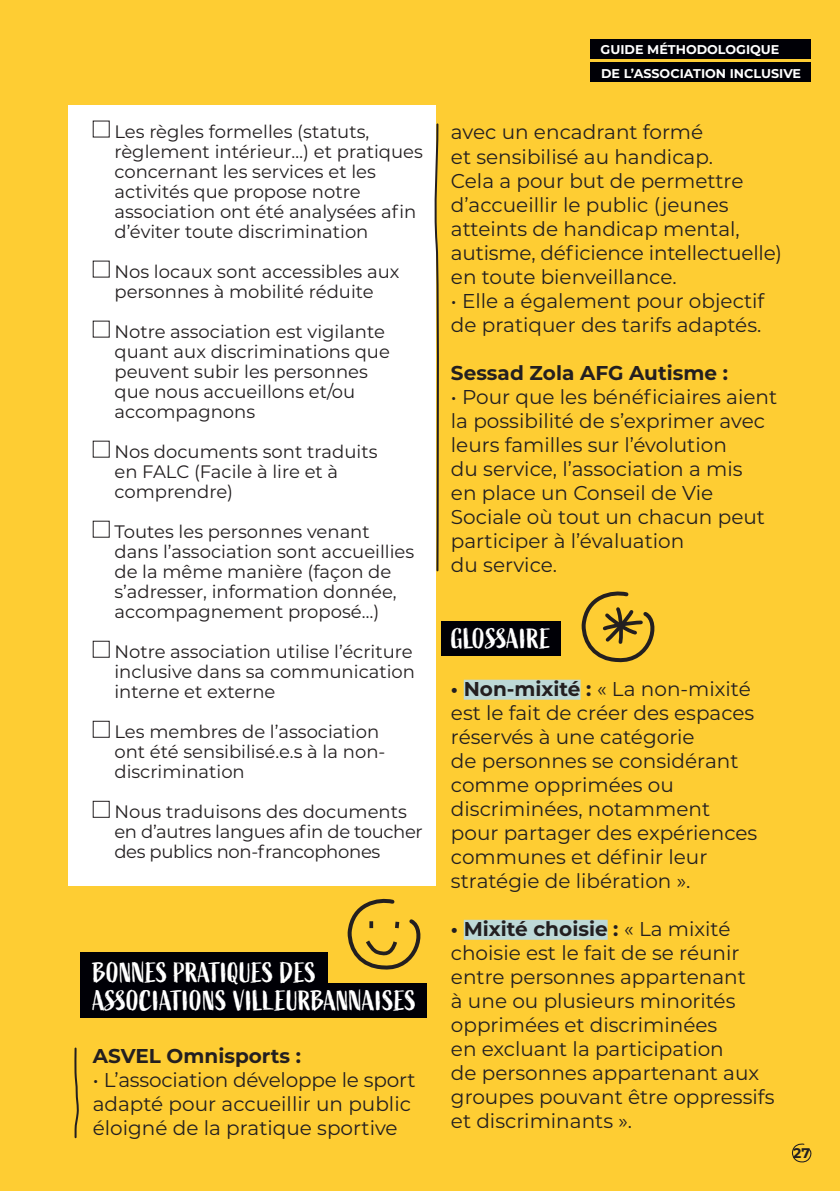
<style>
.page{position:relative;width:840px;height:1191px;background:#fff}
.page>*{position:absolute;margin:0;border:0;box-sizing:border-box;transform-origin:0 0}
.t1{font:28px/28px "Active";color:#fff}
.t2{font:20px/24px "Montserrat";color:#231f20}
.t3{font:700 20px "Montserrat";color:#231f20}
.t4{font:18px/20px "Montserrat";color:#231f20}
.t5{font:18px/20px "Montserrat";letter-spacing:-.02em;color:#231f20}
.t6{font:700 14px "Montserrat";color:#231f20}
.t7{font:700 12.6px/23.2px "Montserrat";color:#fff}
.s1{font-weight:700}
</style>
<div class="page">
<div style="left:0;top:0;width:839px;height:1191px;background:#fecd33"></div>
<div style="left:590px;top:40px;width:220px;height:19px;background:#000006"></div>
<div style="left:590px;top:63px;width:220px;height:19px;background:#000006"></div>
<svg style="left:791px;top:1143px;width:21px;height:20px"></svg>
<div style="left:441px;top:622px;width:119px;height:34px;background:#000006"></div>
<div style="left:81px;top:983px;width:345px;height:34px;background:#000006"></div>
<div style="left:81px;top:952px;width:247px;height:34px;background:#000006"></div>
<div style="left:68px;top:105px;width:367px;height:780px;background:#fff"></div>
<div style="left:93px;top:640px;width:17px;height:18px;border:1px solid #231f20"></div>
<div style="left:93px;top:720px;width:17px;height:18px;border:1px solid #231f20"></div>
<div style="left:93px;top:800px;width:17px;height:18px;border:1px solid #231f20"></div>
<div style="left:463px;top:679px;width:117px;height:20px;background:#bdd9d7"></div>
<div style="left:463px;top:919px;width:144px;height:20px;background:#bdd9d7"></div>
<svg style="left:347px;top:898px;width:74px;height:72px"></svg>
<svg style="left:581px;top:591px;width:74px;height:72px"></svg>
<svg style="left:74px;top:1047px;width:5px;height:92px"></svg>
<svg style="left:434px;top:122px;width:5px;height:450px"></svg>
<p class="t4" style="left:114px;top:120px;width:310px">Les règles formelles (statuts, règlement intérieur…) et pratiques concernant les services et les activités que propose notre association ont été analysées afin d’éviter toute discrimination</p>
<p class="t4" style="left:114px;top:260px;width:286px">Nos locaux sont accessibles aux personnes à mobilité réduite</p>
<p class="t4" style="left:114px;top:320px;width:277px">Notre association est vigilante quant aux discriminations que peuvent subir les personnes que nous accueillons et/ou accompagnons</p>
<p class="t4" style="left:114px;top:440px;width:264px">Nos documents sont traduits en FALC (Facile à lire et à comprendre)</p>
<p class="t4" style="left:114px;top:520px;width:301px">Toutes les personnes venant dans l’association sont accueillies de la même manière (façon de s’adresser, information donnée, accompagnement proposé…)</p>
<p class="t4" style="left:114px;top:640px;width:302px">Notre association utilise l’écriture inclusive dans sa communication interne et externe</p>
<p class="t4" style="left:114px;top:720px;width:272px">Les membres de l’association ont été sensibilisé.e.s à la non&shy;discrimination</p>
<p class="t5" style="left:114px;top:800px;width:310px">Nous traduisons des documents en d’autres langues afin de toucher des publics non-francophones</p>
<h1 class="t1" style="left:93px;top:959px;width:325px">BONNES PRATIQUES DES<br>ASSOCIATIONS VILLEURBANNAISES</h1>
<p class="t3" style="left:93px;top:1041px;width:210px">ASVEL Omnisports :</p>
<p class="t2" style="left:93px;top:1067px;width:324px">• L’association développe le sport adapté pour accueillir un public éloigné de la pratique sportive</p>
<p class="t7" style="left:600px;top:38px;width:202px">GUIDE MÉTHODOLOGIQUE<br>DE L’ASSOCIATION INCLUSIVE</p>
<p class="t2" style="left:450px;top:120px;width:332px">avec un encadrant formé<br>et sensibilisé au handicap.<br>Cela a pour but de permettre d’accueillir le public (jeunes atteints de handicap mental, autisme, déficience intellectuelle) en toute bienveillance.</p>
<p class="t2" style="left:450px;top:288px;width:315px">• Elle a également pour objectif de pratiquer des tarifs adaptés.</p>
<p class="t3" style="left:450px;top:358px;width:278px">Sessad Zola AFG Autisme :</p>
<p class="t2" style="left:450px;top:384px;width:327px">• Pour que les bénéficiaires aient la possibilité de s’exprimer avec leurs familles sur l’évolution<br>du service, l’association a mis<br>en place un Conseil de Vie<br>Sociale où tout un chacun peut participer à l’évaluation<br>du service.</p>
<h1 class="t1" style="left:451px;top:625px;width:101px">GLOSSAIRE</h1>
<p class="t2" style="left:450px;top:676px;width:308px"><span class="s1">• Non-mixité :</span> « La non-mixité est le fait de créer des espaces réservés à une catégorie<br>de personnes se considérant comme opprimées ou discriminées, notamment pour partager des expériences communes et définir leur stratégie de libération ».</p>
<p class="t2" style="left:450px;top:916px;width:325px"><span class="s1">• Mixité choisie :</span> « La mixité choisie est le fait de se réunir entre personnes appartenant<br>à une ou plusieurs minorités opprimées et discriminées<br>en excluant la participation<br>de personnes appartenant aux groupes pouvant être oppressifs et discriminants ».</p>
<p class="t6" style="left:792px;top:1142px;width:18px">27</p>
</div>
